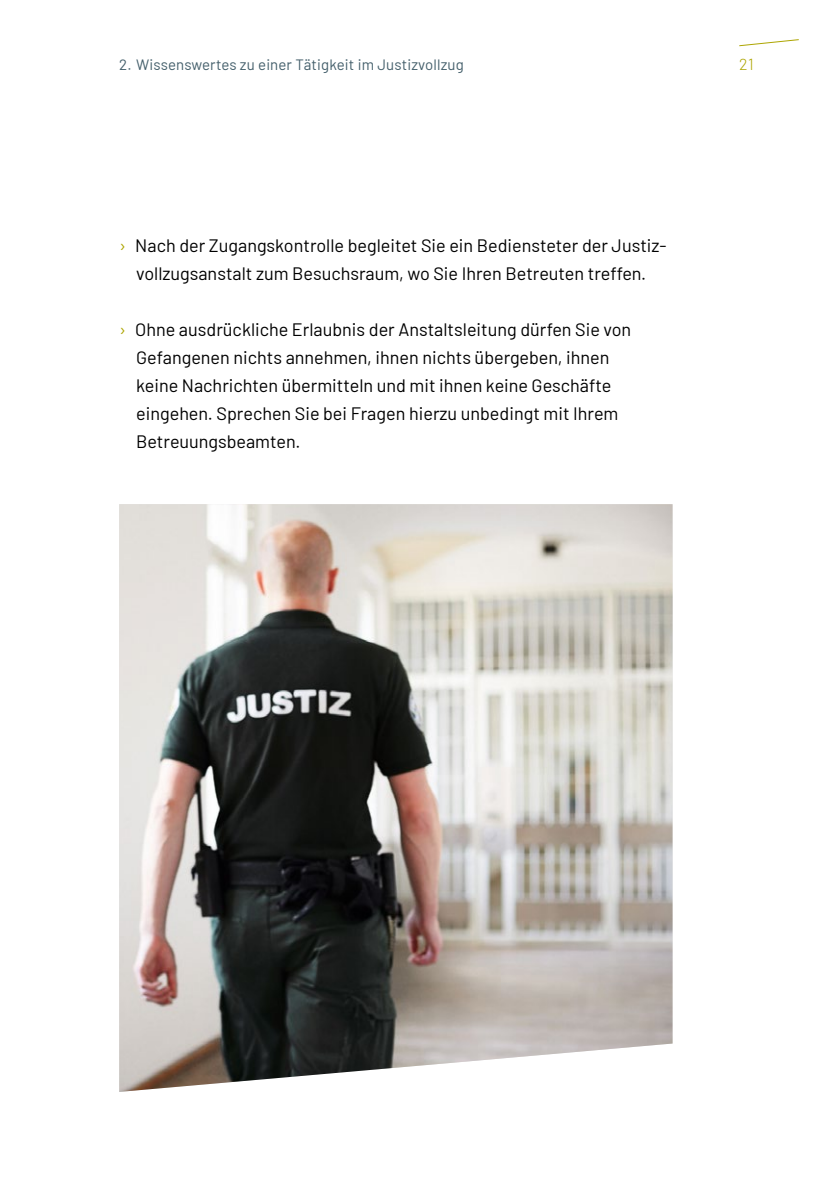
<style>
.page{position:relative;width:840px;height:1191px;background:#fff}
.page>*{position:absolute;margin:0;border:0;box-sizing:border-box;transform-origin:0 0}
.t1{font:18px/28px "Barlow";color:#000;text-align:center}
.t2{font:300 16px "Barlow";color:#ada500}
.t3{font:15px "Barlow";letter-spacing:.01em;color:#445f6b}
.s1{color:#ada500}
</style>
<div class="page">
<svg style="left:739px;top:39px;width:60px;height:8px"></svg>
<img style="left:119px;top:504px;width:553px;height:588px">
<p class="t3" style="left:119px;top:54px;width:346px">2. Wissenswertes zu einer Tätigkeit im Justizvollzug</p>
<p class="t2" style="left:738px;top:53px;width:16px">21</p>
<p class="t1" style="left:119px;top:230px;width:548px"><span class="s1">›</span> Nach der Zugangskontrolle begleitet Sie ein Bediensteter der Justiz&shy;vollzugsanstalt zum Besuchsraum, wo Sie Ihren Betreuten treffen.</p>
<p class="t1" style="left:136px;top:314px;width:496px;text-align:left;text-indent:-17px"><span class="s1">›</span> Ohne ausdrückliche Erlaubnis der Anstaltsleitung dürfen Sie von Gefangenen nichts annehmen, ihnen nichts übergeben, ihnen keine Nachrichten übermitteln und mit ihnen keine Geschäfte eingehen. Sprechen Sie bei Fragen hierzu unbedingt mit Ihrem Betreuungsbeamten.</p>
</div>
